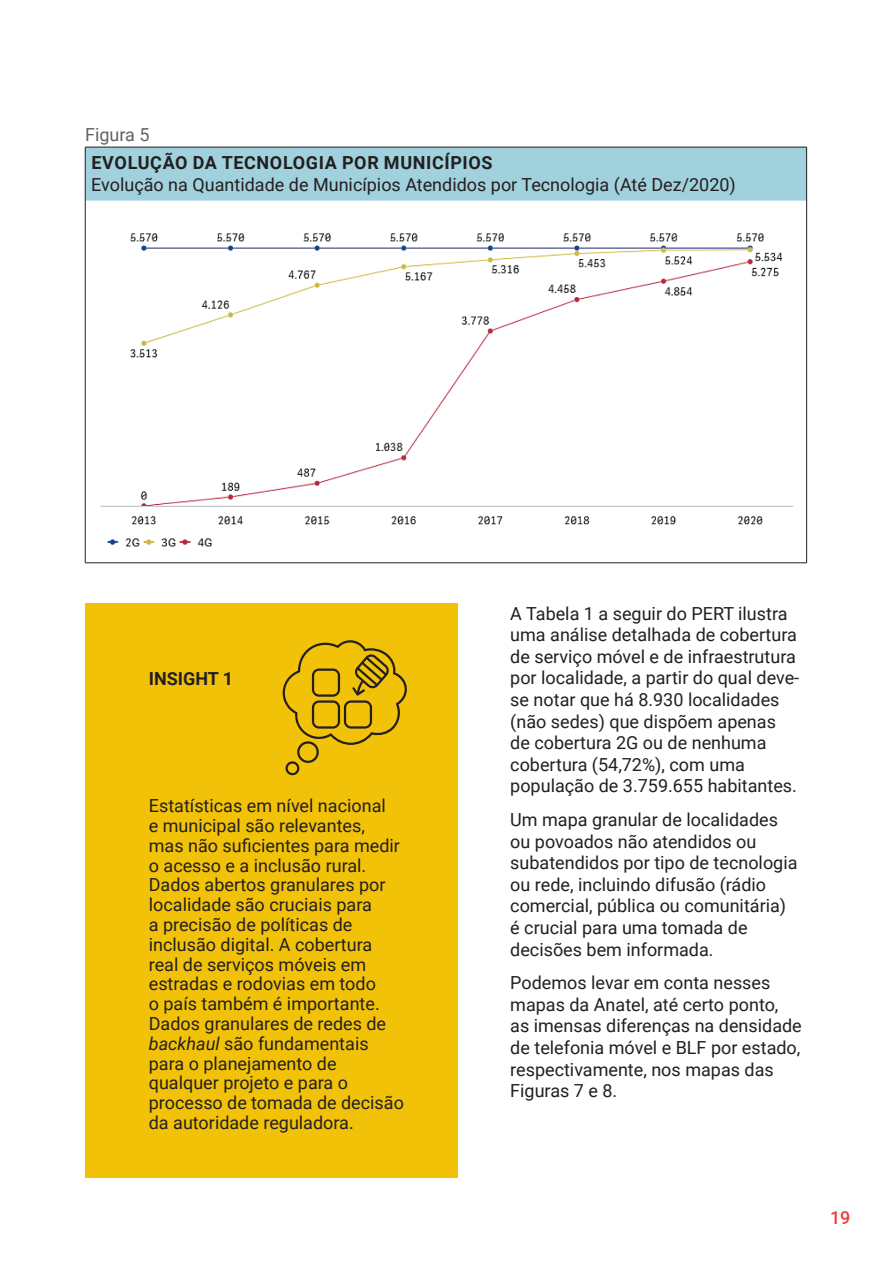
<style>
.page{position:relative;width:893px;height:1263px;background:#fff}
.page>*{position:absolute;margin:0;border:0;box-sizing:border-box;transform-origin:0 0}
.t1{font:18px/21.6px "Roboto";color:#231f20}
.t2{font:700 18px "Roboto";letter-spacing:.035em;color:#231f20}
.t3{font:700 18px "Roboto";color:#231f20}
.t4{font:18px "Roboto";color:#636366}
.t5{font:500 18px "Roboto";color:#ee3d3c}
.s1{font-style:italic}
</style>
<div class="page">
<div style="left:85px;top:604px;width:372px;height:574px;background:#f2c209"></div>
<div style="left:85px;top:147px;width:722px;height:53px;background:#a2d1de"></div>
<hr style="left:85px;top:199px;width:721px;height:2px;background:#a2d1de">
<hr style="left:85px;top:147px;width:722px;height:1px;background:#231f20">
<hr style="left:85px;top:147px;width:1px;height:53px;background:#231f20">
<hr style="left:806px;top:147px;width:1px;height:53px;background:#231f20">
<hr style="left:85px;top:200px;width:1px;height:363px;background:#231f20">
<hr style="left:806px;top:200px;width:1px;height:363px;background:#231f20">
<hr style="left:85px;top:562px;width:722px;height:1px;background:#231f20">
<img style="left:100px;top:233px;width:694px;height:314px">
<svg style="left:283px;top:640px;width:124px;height:135px"></svg>
<p class="t4" style="left:85px;top:122px;width:66px">Figura 5</p>
<p class="t2" style="left:92px;top:150px;width:403px">EVOLUÇÃO DA TECNOLOGIA POR MUNICÍPIOS</p>
<p class="t1" style="left:91px;top:173px;width:646px">Evolução na Quantidade de Municípios Atendidos por Tecnologia (Até Dez/2020)</p>
<p class="t3" style="left:149px;top:666px;width:86px">INSIGHT 1</p>
<p class="t1" style="left:149px;top:795px;width:257px;line-height:19.8px">Estatísticas em nível nacional<br>e municipal são relevantes, mas não suficientes para medir o acesso e a inclusão rural.<br>Dados abertos granulares por localidade são cruciais para<br>a precisão de políticas de inclusão digital. A cobertura real de serviços móveis em estradas e rodovias em todo<br>o país também é importante.<br>Dados granulares de redes de <span class="s1">backhaul</span> são fundamentais para o planejamento de qualquer projeto e para o processo de tomada de decisão da autoridade reguladora.</p>
<p class="t1" style="left:510px;top:602px;width:290px">A Tabela 1 a seguir do PERT ilustra uma análise detalhada de cobertura de serviço móvel e de infraestrutura por localidade, a partir do qual deve&shy;se notar que há 8.930 localidades (não sedes) que dispõem apenas de cobertura 2G ou de nenhuma cobertura (54,72%), com uma população de 3.759.655 habitantes.</p>
<p class="t1" style="left:510px;top:808px;width:289px">Um mapa granular de localidades ou povoados não atendidos ou subatendidos por tipo de tecnologia ou rede, incluindo difusão (rádio comercial, pública ou comunitária) é crucial para uma tomada de decisões bem informada.</p>
<p class="t1" style="left:510px;top:971px;width:293px">Podemos levar em conta nesses mapas da Anatel, até certo ponto, as imensas diferenças na densidade de telefonia móvel e BLF por estado, respectivamente, nos mapas das<br>Figuras 7 e 8.</p>
<p class="t5" style="left:830px;top:1205px;width:22px">19</p>
</div>
